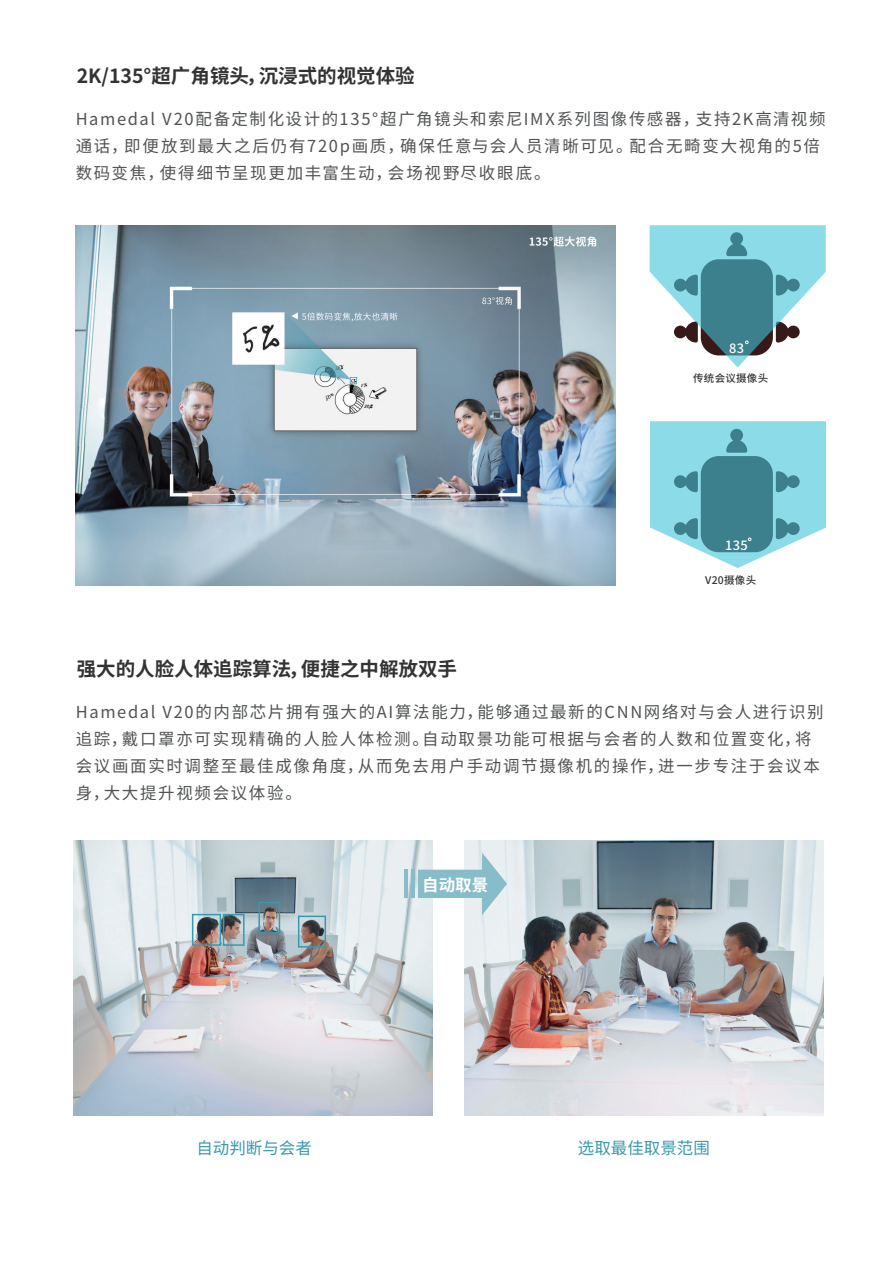
<style>
.page{position:relative;width:893px;height:1263px;background:#fff}
.page>*{position:absolute;margin:0;border:0;box-sizing:border-box;transform-origin:0 0}
.t1{font:700 19.5px "Source Han Sans CN";color:#333334}
.t2{font:16.5px/27px "Source Han Sans CN";letter-spacing:.1em;color:#515354}
.t3{font:16.5px "Source Han Sans CN";color:#3999ae}
.t4{font:700 16.5px "Source Han Sans CN";color:#fff}
.t5{font:500 12.9px "Source Han Sans CN";color:#fff}
.t6{font:500 10.5px "Source Han Sans CN";letter-spacing:.025em;color:#343434}
</style>
<div class="page">
<img style="left:464px;top:841px;width:359px;height:274px">
<img style="left:74px;top:841px;width:358px;height:274px">
<svg style="left:650px;top:225px;width:176px;height:143px"></svg>
<svg style="left:650px;top:421px;width:176px;height:147px;background:#82c2ce"></svg>
<div style="left:192px;top:914px;width:29px;height:32px;border:2px solid #3999ae"></div>
<div style="left:223px;top:914px;width:22px;height:32px;border:2px solid #3999ae"></div>
<div style="left:258px;top:902px;width:22px;height:32px;border:2px solid #3999ae"></div>
<div style="left:298px;top:915px;width:28px;height:32px;border:2px solid #3999ae"></div>
<img style="left:75px;top:226px;width:540px;height:360px">
<svg style="left:418px;top:852px;width:89px;height:63px"></svg>
<hr style="left:411px;top:869px;width:4px;height:28px;background:#86bdc8">
<hr style="left:405px;top:869px;width:3px;height:28px;background:#86bdc8">
<p class="t1" style="left:77px;top:65px;width:340px">2K/135°超广角镜头，沉浸式的视觉体验</p>
<p class="t2" style="left:76px;top:106px;width:751px">Hamedal V20配备定制化设计的135°超广角镜头和索尼IMX系列图像传感器，支持2K高清视频通话，即便放到最大之后仍有720p画质，确保任意与会人员清晰可见。配合无畸变大视角的5倍数码变焦，使得细节呈现更加丰富生动，会场视野尽收眼底。</p>
<p class="t5" style="left:729px;top:341px;width:16px">83</p>
<p class="t6" style="left:693px;top:373px;width:77px">传统会议摄像头</p>
<p class="t5" style="left:725px;top:538px;width:24px">135</p>
<p class="t6" style="left:705px;top:574px;width:53px">V20摄像头</p>
<p class="t1" style="left:77px;top:658px;width:382px">强大的人脸人体追踪算法，便捷之中解放双手</p>
<p class="t2" style="left:76px;top:699px;width:749px">Hamedal V20的内部芯片拥有强大的AI算法能力，能够通过最新的CNN网络对与会人进行识别追踪，戴口罩亦可实现精确的人脸人体检测。自动取景功能可根据与会者的人数和位置变化，将会议画面实时调整至最佳成像角度，从而免去用户手动调节摄像机的操作，进一步专注于会议本身，大大提升视频会议体验。</p>
<p class="t4" style="left:422px;top:876px;width:67px">自动取景</p>
<p class="t3" style="left:196px;top:1139px;width:117px">自动判断与会者</p>
<p class="t3" style="left:578px;top:1139px;width:133px">选取最佳取景范围</p>
</div>
